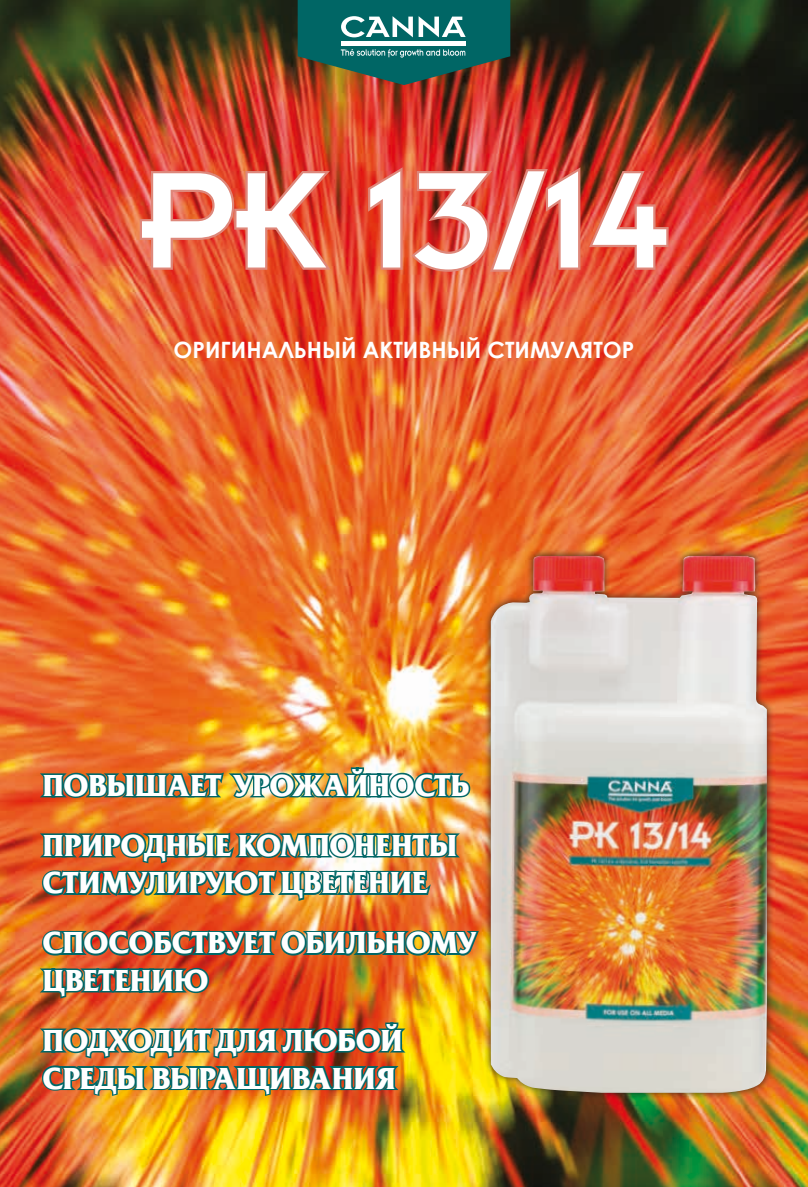
<style>
.page{position:relative;width:808px;height:1187px;background:#fff}
.page>*{position:absolute;margin:0;border:0;box-sizing:border-box;transform-origin:0 0}
.t1{font:150px "Cann A";color:#fff}
.t2{font:700 30px/60px "Friz Quadrata C";letter-spacing:.005em;color:#fff}
.t3{font:700 22.5px "Century Gothic";color:#fff}
</style>
<div class="page">
<img style="left:0;top:0;width:808px;height:1186px">
<svg style="left:298px;top:0;width:212px;height:85px;background:#36706a"></svg>
<div style="left:483px;top:548px;width:291px;height:552px;background:#1d1d1b;opacity:.75"></div>
<img style="left:491px;top:556px;width:276px;height:536px">
<svg style="left:137px;top:169px;width:198px;height:103px;background:#e15941"></svg>
<svg style="left:366px;top:163px;width:305px;height:112px;background:#da5040"></svg>
<img style="left:35px;top:765px;width:437px;height:35px">
<img style="left:35px;top:826px;width:430px;height:76px">
<img style="left:40px;top:924px;width:441px;height:34px">
<img style="left:35px;top:965px;width:176px;height:35px">
<img style="left:35px;top:1020px;width:375px;height:77px">
<h1 class="t1" style="left:140px;top:144px;width:531px">PK 13/14</h1>
<p class="t3" style="left:174px;top:333px;width:462px">ОРИГИНАЛЬНЫЙ АКТИВНЫЙ СТИМУЛЯТОР</p>
<p class="t2" style="left:43px;top:756px;width:428px">ПОВЫШАЕТ УРОЖАЙНОСТЬ<br>ПРИРОДНЫЕ КОМПОНЕНТЫ</p>
<p class="t2" style="left:43px;top:853px;width:434px">СТИМУЛИРУЮТ ЦВЕТЕНИЕ<br>СПОСОБСТВУЕТ ОБИЛЬНОМУ</p>
<p class="t2" style="left:43px;top:951px;width:362px">ЦВЕТЕНИЮ<br>ПОДХОДИТ ДЛЯ ЛЮБОЙ</p>
<p class="t2" style="left:43px;top:1048px;width:355px">СРЕДЫ ВЫРАЩИВАНИЯ</p>
</div>
